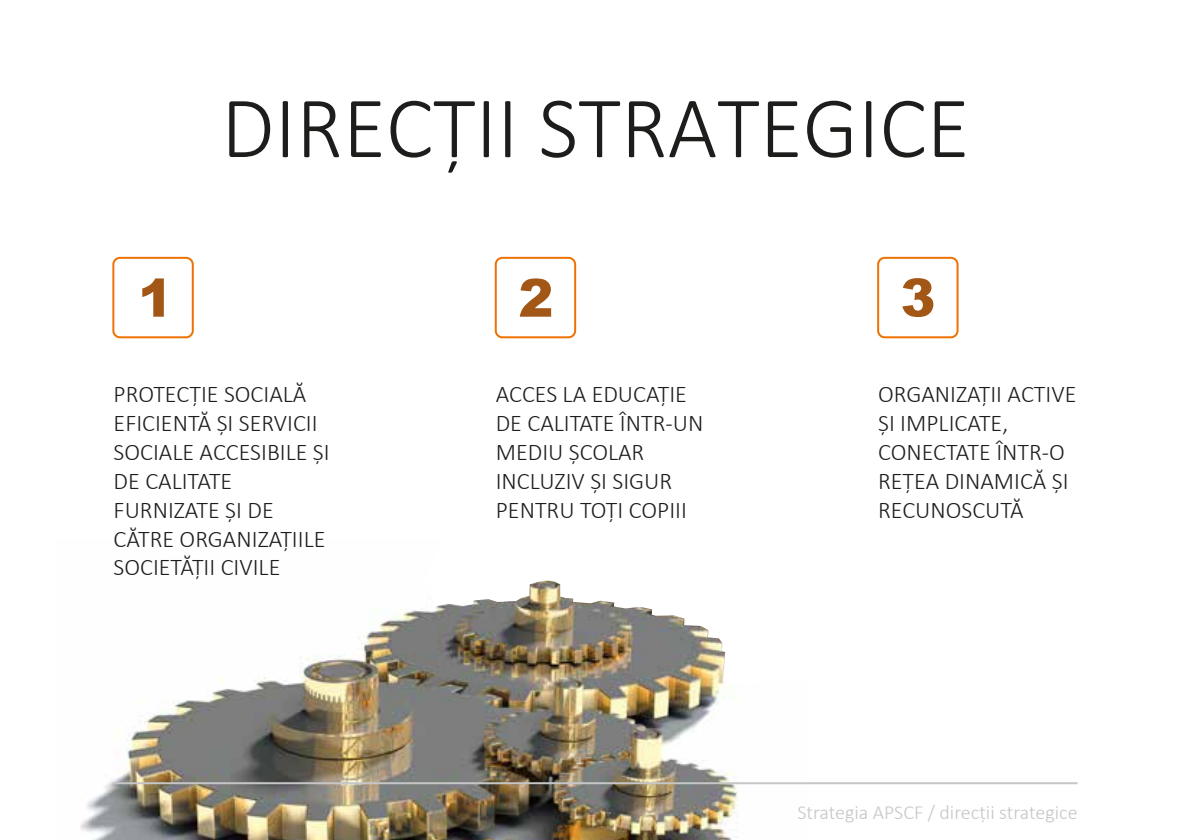
<style>
.page{position:relative;width:1191px;height:840px;background:#fff}
.page>*{position:absolute;margin:0;border:0;box-sizing:border-box;transform-origin:0 0}
.t1{font:300 88px "Calibri";color:#1d1d1b}
.t2{font:300 24px/28.8px "Calibri";color:#1d1d1b}
.t3{font:300 20px "Calibri";color:#c6c6c6}
</style>
<div class="page">
<img style="left:80px;top:609px;width:726px;height:230px">
<img style="left:424px;top:580px;width:382px;height:104px">
<svg style="left:142px;top:278px;width:22px;height:38px"></svg>
<div style="left:112px;top:257px;width:82px;height:81px;border:2px solid #ee7203;border-radius:6px"></div>
<svg style="left:520px;top:278px;width:31px;height:38px"></svg>
<div style="left:495px;top:257px;width:81px;height:81px;border:2px solid #ee7203;border-radius:6px"></div>
<svg style="left:902px;top:278px;width:31px;height:39px"></svg>
<div style="left:877px;top:257px;width:81px;height:81px;border:2px solid #ee7203;border-radius:6px"></div>
<hr style="left:113px;top:781px;width:964px;height:2px;background:#c6c6c6">
<h1 class="t1" style="left:221px;top:73px;width:750px">DIRECȚII STRATEGICE</h1>
<p class="t2" style="left:114px;top:379px;width:217px">PROTECȚIE SOCIALĂ<br>EFICIENTĂ ȘI SERVICII<br>SOCIALE ACCESIBILE ȘI<br>DE CALITATE<br>FURNIZATE ȘI DE<br>CĂTRE ORGANIZAȚIILE<br>SOCIETĂȚII CIVILE</p>
<p class="t2" style="left:496px;top:379px;width:209px">ACCES LA EDUCAȚIE<br>DE CALITATE ÎNTR-UN<br>MEDIU ȘCOLAR<br>INCLUZIV ȘI SIGUR<br>PENTRU TOȚI COPIII</p>
<p class="t2" style="left:878px;top:379px;width:200px">ORGANIZAȚII ACTIVE<br>ȘI IMPLICATE,<br>CONECTATE ÎNTR-O<br>REȚEA DINAMICĂ ȘI<br>RECUNOSCUTĂ</p>
<p class="t3" style="left:797px;top:799px;width:281px">Strategia APSCF / direcții strategice</p>
</div>
